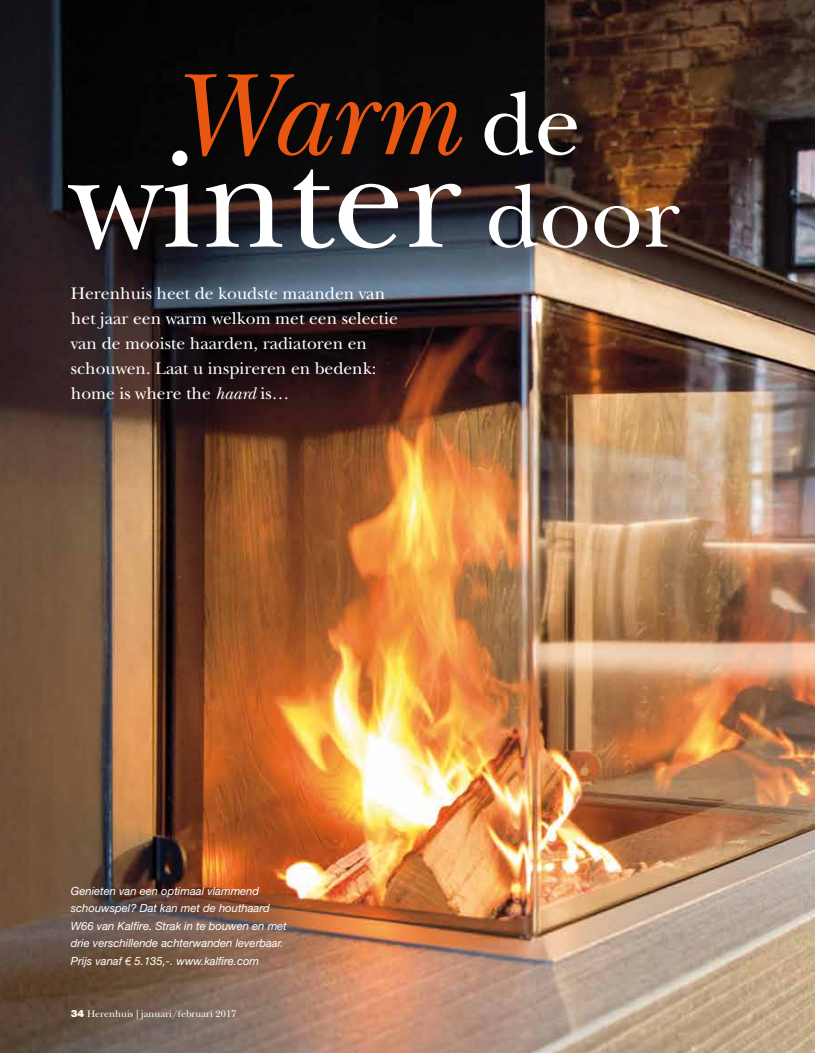
<style>
.page{position:relative;width:815px;height:1053px;background:#fff}
.page>*{position:absolute;margin:0;border:0;box-sizing:border-box;transform-origin:0 0}
.t1{font:142.88px "New Baskerville Std";color:#fff}
.t2{font:italic 121px "New Baskerville Std";color:#e85612}
.t3{font:17.5px/25px "New Baskerville Std";color:#fff}
.t4{font:italic 11.25px/17.5px "Helvetica Neue LT Std";color:#fff}
.t5{font:10px "New Baskerville Std";color:#fff}
.s1{font-style:normal;font-size:92.5px;color:#fff}
.s2{font-size:92.5px}
.s3{font-style:italic}
.s4{font-family:"Helvetica Neue LT Std";font-weight:900}
</style>
<div class="page">
<img style="left:0;top:0;width:815px;height:1052px">
<h2 class="t2" style="left:169px;top:44px;width:413px">Warm <span class="s1">de</span></h2>
<h1 class="t1" style="left:70px;top:117px;width:611px">winter <span class="s2">door</span></h1>
<h3 class="t3" style="left:71px;top:281px;width:328px">Herenhuis heet de koudste maanden van het jaar een warm welkom met een selectie van de mooiste haarden, radiatoren en schouwen. Laat u inspireren en bedenk: home is where the <span class="s3">haard</span> is…</h3>
<p class="t4" style="left:71px;top:881px;width:217px">Genieten van een optimaal vlammend schouwspel? Dat kan met de houthaard W66 van Kalfire. Strak in te bouwen en met drie verschillende achterwanden leverbaar.<br>Prijs vanaf € 5.135,-. www.kalfire.com</p>
<p class="t5" style="left:71px;top:1007px;width:167px"><span class="s4">34</span> Herenhuis | januari/februari 2017</p>
</div>
